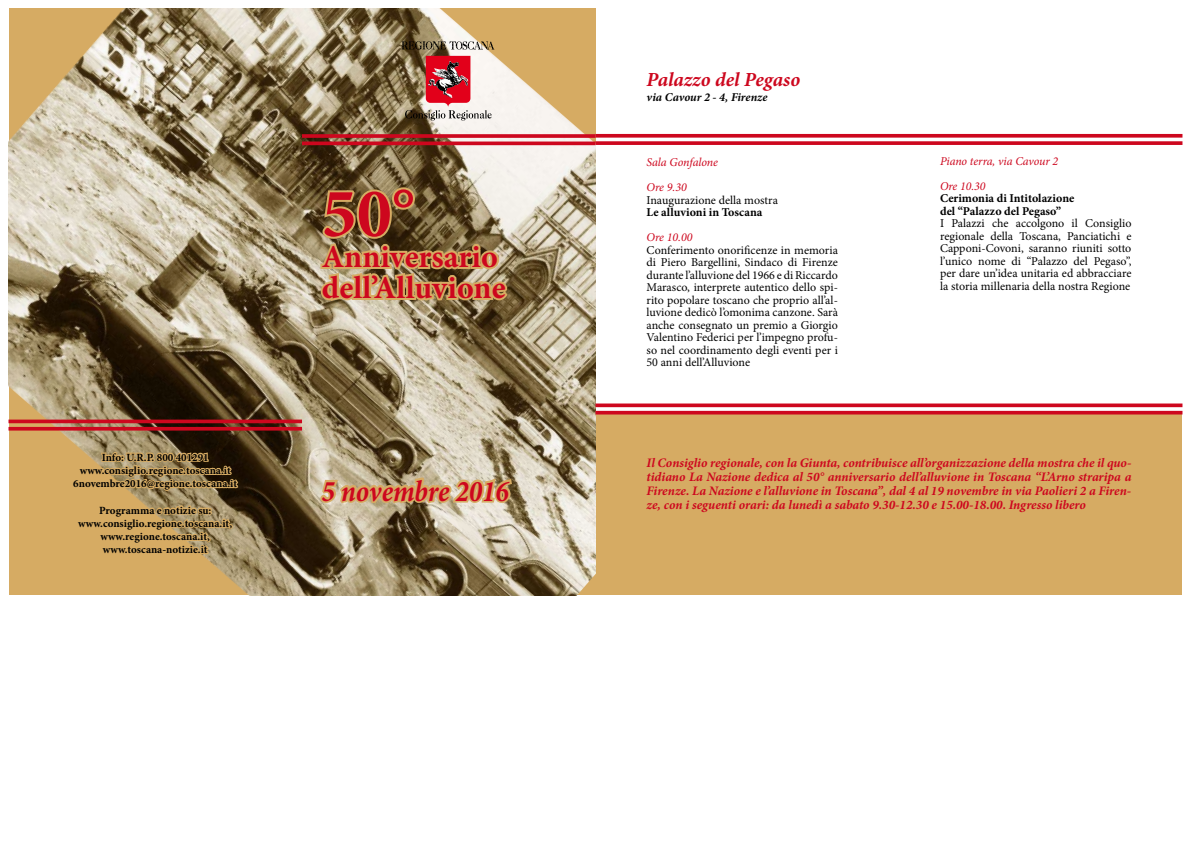
<style>
.page{position:relative;width:1191px;height:842px;background:#fff}
.page>*{position:absolute;margin:0;border:0;box-sizing:border-box;transform-origin:0 0}
.t1{font:700 70px "Minion Pro";color:#cd071e}
.t2{font:700 32px/31px "Minion Pro";color:#cd071e}
.t3{font:italic 700 30px "Minion Pro";color:#cd071e;scale:.9 1}
.t4{font:italic 700 20px "Minion Pro";color:#cd071e}
.t5{font:italic 700 13px/14px "Minion Pro";color:#cd071e;text-align:justify}
.t6{font:12px/12.5px "Minion Pro";color:#000;text-align:justify}
.t7{font:700 12px/12.5px "Minion Pro";color:#000}
.t8{font:italic 12px/25px "Minion Pro";letter-spacing:-.005em;color:#cd071e}
.t9{font:italic 700 12px "Minion Pro";color:#000}
.t10{font:700 11px/13.2px "Minion Pro";color:#000;text-align:center}
</style>
<div class="page">
<img style="left:9px;top:9px;width:586px;height:586px">
<svg style="left:72px;top:449px;width:168px;height:43px"></svg>
<svg style="left:76px;top:504px;width:158px;height:61px"></svg>
<img style="left:405px;top:56px;width:86px;height:65px">
<svg style="left:402px;top:41px;width:92px;height:9px"></svg>
<svg style="left:318px;top:185px;width:192px;height:119px"></svg>
<svg style="left:317px;top:475px;width:197px;height:31px"></svg>
<svg style="left:302px;top:134px;width:293px;height:4px"></svg>
<hr style="left:302px;top:142px;width:293px;height:3px;background:#cd071e">
<hr style="left:9px;top:420px;width:293px;height:3px;background:#cd071e">
<svg style="left:9px;top:427px;width:293px;height:4px"></svg>
<div style="left:596px;top:413px;width:586px;height:182px;background:#d6ab63"></div>
<svg style="left:595px;top:403px;width:587px;height:4px;fill:#cd071e"></svg>
<hr style="left:595px;top:411px;width:587px;height:3px;background:#cd071e">
<svg style="left:595px;top:134px;width:587px;height:4px;fill:#cd071e"></svg>
<svg style="left:595px;top:141px;width:587px;height:4px"></svg>
<p class="t10" style="left:73px;top:450px;width:165px">Info: U.R.P. 800 401291 www.consiglio.regione.toscana.it<br>6novembre2016@regione.toscana.it</p>
<p class="t10" style="left:78px;top:503px;width:155px">Programma e notizie su: www.consiglio.regione.toscana.it, www.regione.toscana.it, www.toscana-notizie.it</p>
<h1 class="t1" style="left:322px;top:164px;width:95px">50°</h1>
<h2 class="t2" style="left:322px;top:241px;width:185px">Anniversario dell’Alluvione</h2>
<h3 class="t3" style="left:322px;top:470px;width:209px">5 novembre 2016</h3>
<h3 class="t4" style="left:646px;top:65px;width:155px">Palazzo del Pegaso</h3>
<p class="t9" style="left:646px;top:89px;width:122px">via Cavour 2 - 4, Firenze</p>
<p class="t8" style="left:646px;top:150px;width:73px">Sala Gonfalone<br>Ore 9.30</p>
<p class="t6" style="left:646px;top:194px;width:133px">Inaugurazione della mostra</p>
<p class="t7" style="left:646px;top:206px;width:117px">Le alluvioni in Toscana</p>
<p class="t8" style="left:646px;top:225px;width:47px">Ore 10.00</p>
<p class="t6" style="left:646px;top:244px;width:193px">Conferimento onorificenze in memoria di Piero Bargellini, Sindaco di Firenze durante l’alluvione del 1966 e di Riccardo Marasco, interprete autentico dello spi&shy;rito popolare toscano che proprio all’al&shy;luvione dedicò l’omonima canzone. Sarà anche consegnato un premio a Giorgio Valentino Federici per l’impegno profu&shy;so nel coordinamento degli eventi per i 50 anni dell’Alluvione</p>
<p class="t8" style="left:940px;top:148px;width:120px">Piano terra, via Cavour 2<br>Ore 10.30</p>
<p class="t7" style="left:940px;top:192px;width:136px">Cerimonia di Intitolazione del “Palazzo del Pegaso”</p>
<p class="t6" style="left:940px;top:217px;width:193px">I Palazzi che accolgono il Consiglio regionale della Toscana, Panciatichi e Capponi-Covoni, saranno riuniti sotto l’unico nome di “Palazzo del Pegaso”, per dare un’idea unitaria ed abbracciare la storia millenaria della nostra Regione</p>
<p class="t5" style="left:646px;top:455px;width:486px">Il Consiglio regionale, con la Giunta, contribuisce all’organizzazione della mostra che il quo&shy;tidiano La Nazione dedica al 50° anniversario dell’alluvione in Toscana “L’Arno straripa a Firenze. La Nazione e l’alluvione in Toscana”, dal 4 al 19 novembre in via Paolieri 2 a Firen&shy;ze, con i seguenti orari: da lunedì a sabato 9.30-12.30 e 15.00-18.00. Ingresso libero</p>
</div>
